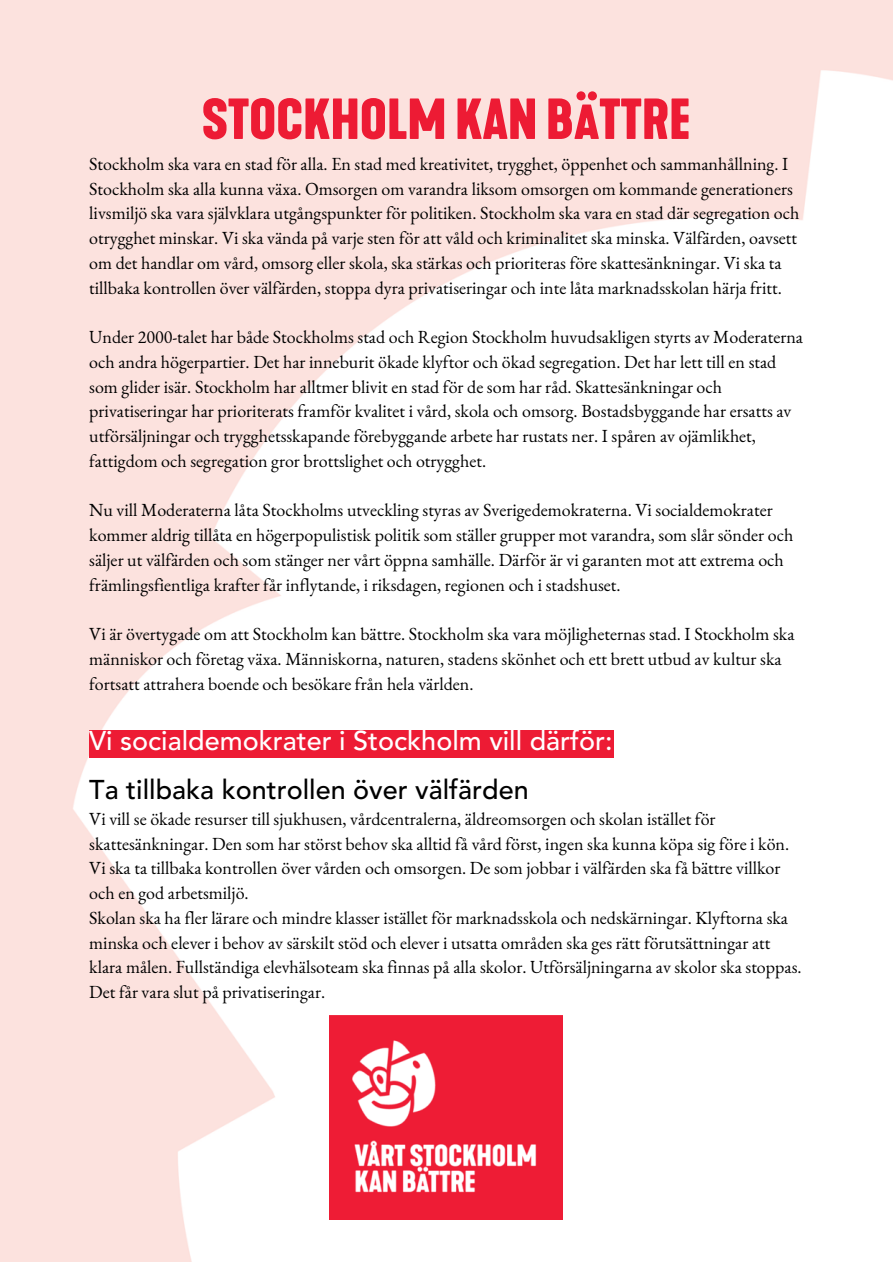
<style>
.page{position:relative;width:893px;height:1264px;background:#fff}
.page>*{position:absolute;margin:0;border:0;box-sizing:border-box;transform-origin:0 0}
.t1{font:700 54px "Kapra Neue Custom";color:#ed1b34}
.t2{font:500 27px "Avenir LT Pro";color:#fff}
.t3{font:500 27px "Avenir LT Pro";color:#000}
.t4{font:18px/24.8px "EB Garamond";color:#000}
</style>
<div class="page">
<img style="left:0;top:0;width:892px;height:1261px">
<div style="left:89px;top:729px;width:524px;height:28px;background:#ed1b34"></div>
<img style="left:329px;top:1015px;width:233px;height:204px">
<h1 class="t1" style="left:202px;top:89px;width:490px">STOCKHOLM KAN BÄTTRE</h1>
<p class="t4" style="left:89px;top:151px;width:711px">Stockholm ska vara en stad för alla. En stad med kreativitet, trygghet, öppenhet och sammanhållning. I Stockholm ska alla kunna växa. Omsorgen om varandra liksom omsorgen om kommande generationers livsmiljö ska vara självklara utgångspunkter för politiken. Stockholm ska vara en stad där segregation och otrygghet minskar. Vi ska vända på varje sten för att våld och kriminalitet ska minska. Välfärden, oavsett om det handlar om vård, omsorg eller skola, ska stärkas och prioriteras före skattesänkningar. Vi ska ta tillbaka kontrollen över välfärden, stoppa dyra privatiseringar och inte låta marknadsskolan härja fritt.</p>
<p class="t4" style="left:89px;top:324px;width:715px">Under 2000-talet har både Stockholms stad och Region Stockholm huvudsakligen styrts av Moderaterna och andra högerpartier. Det har inneburit ökade klyftor och ökad segregation. Det har lett till en stad som glider isär. Stockholm har alltmer blivit en stad för de som har råd. Skattesänkningar och privatiseringar har prioriterats framför kvalitet i vård, skola och omsorg. Bostadsbyggande har ersatts av utförsäljningar och trygghetsskapande förebyggande arbete har rustats ner. I spåren av ojämlikhet, fattigdom och segregation gror brottslighet och otrygghet.</p>
<p class="t4" style="left:89px;top:497px;width:705px">Nu vill Moderaterna låta Stockholms utveckling styras av Sverigedemokraterna. Vi socialdemokrater kommer aldrig tillåta en högerpopulistisk politik som ställer grupper mot varandra, som slår sönder och säljer ut välfärden och som stänger ner vårt öppna samhälle. Därför är vi garanten mot att extrema och främlingsfientliga krafter får inflytande, i riksdagen, regionen och i stadshuset.</p>
<p class="t4" style="left:89px;top:621px;width:706px">Vi är övertygade om att Stockholm kan bättre. Stockholm ska vara möjligheternas stad. I Stockholm ska människor och företag växa. Människorna, naturen, stadens skönhet och ett brett utbud av kultur ska fortsatt attrahera boende och besökare från hela världen.</p>
<h2 class="t2" style="left:89px;top:730px;width:525px">Vi socialdemokrater i Stockholm vill därför:</h2>
<h2 class="t3" style="left:89px;top:778px;width:441px">Ta tillbaka kontrollen över välfärden</h2>
<p class="t4" style="left:89px;top:806px;width:713px">Vi vill se ökade resurser till sjukhusen, vårdcentralerna, äldreomsorgen och skolan istället för skattesänkningar. Den som har störst behov ska alltid få vård först, ingen ska kunna köpa sig före i kön.<br>Vi ska ta tillbaka kontrollen över vården och omsorgen. De som jobbar i välfärden ska få bättre villkor och en god arbetsmiljö.<br>Skolan ska ha fler lärare och mindre klasser istället för marknadsskola och nedskärningar. Klyftorna ska minska och elever i behov av särskilt stöd och elever i utsatta områden ska ges rätt förutsättningar att klara målen. Fullständiga elevhälsoteam ska finnas på alla skolor. Utförsäljningarna av skolor ska stoppas.<br>Det får vara slut på privatiseringar.</p>
</div>
